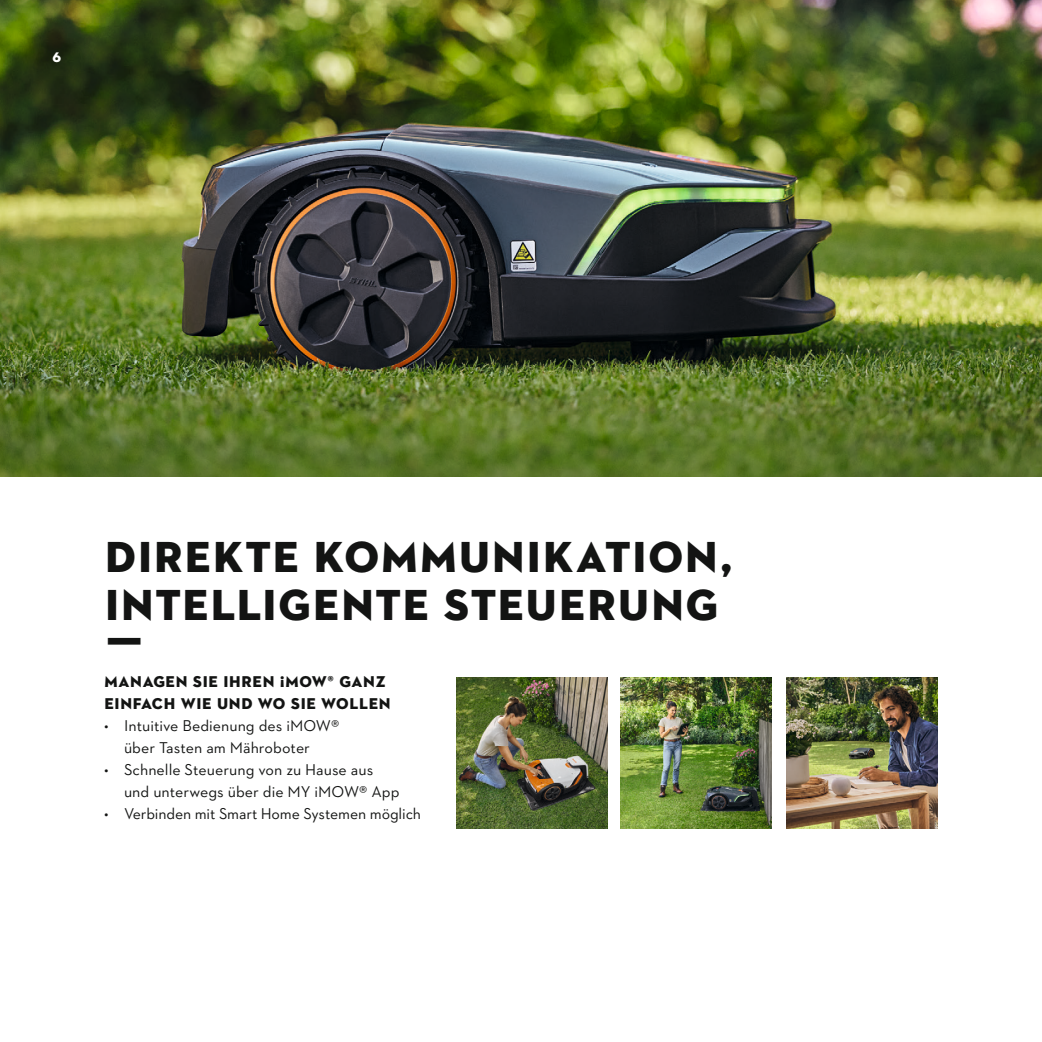
<style>
.page{position:relative;width:1042px;height:1042px;background:#fff}
.page>*{position:absolute;margin:0;border:0;box-sizing:border-box;transform-origin:0 0}
.t1{font:43.75px/48.1px "STIHL Contraface Display Titling";letter-spacing:-.005em;color:#131413}
.t2{font:15.75px/22.1px "STIHL Contraface Text";color:#131413;text-align:center}
.t3{font:15.75px/22.1px "STIHL Contraface Display Titling";color:#131413}
.t4{font:14px "STIHL Contraface Display Titling";color:#fff}
</style>
<div class="page">
<img style="left:786px;top:677px;width:152px;height:151px">
<img style="left:620px;top:677px;width:152px;height:151px">
<img style="left:0;top:0;width:1042px;height:477px">
<img style="left:456px;top:677px;width:151px;height:151px">
<p class="t4" style="left:52px;top:48px;width:11px">6</p>
<h1 class="t1" style="left:104px;top:533px;width:631px">DIREKTE KOMMUNIKATION,<br>INTELLIGENTE STEUERUNG<br>Ƒ</h1>
<p class="t3" style="left:104px;top:670px;width:288px">MANAGEN SIE IHREN ¡MOW® GANZ<br>EINFACH WIE UND WO SIE WOLLEN</p>
<p class="t2" style="left:104px;top:714px;width:237px">• Intuitive Bedienung des iMOW® über Tasten am Mähroboter</p>
<p class="t2" style="left:124px;top:758px;width:277px;text-align:left;text-indent:-20px">• Schnelle Steuerung von zu Hause aus und unterwegs über die MY iMOW® App</p>
<p class="t2" style="left:104px;top:802px;width:318px">• Verbinden mit Smart Home Systemen möglich</p>
</div>
